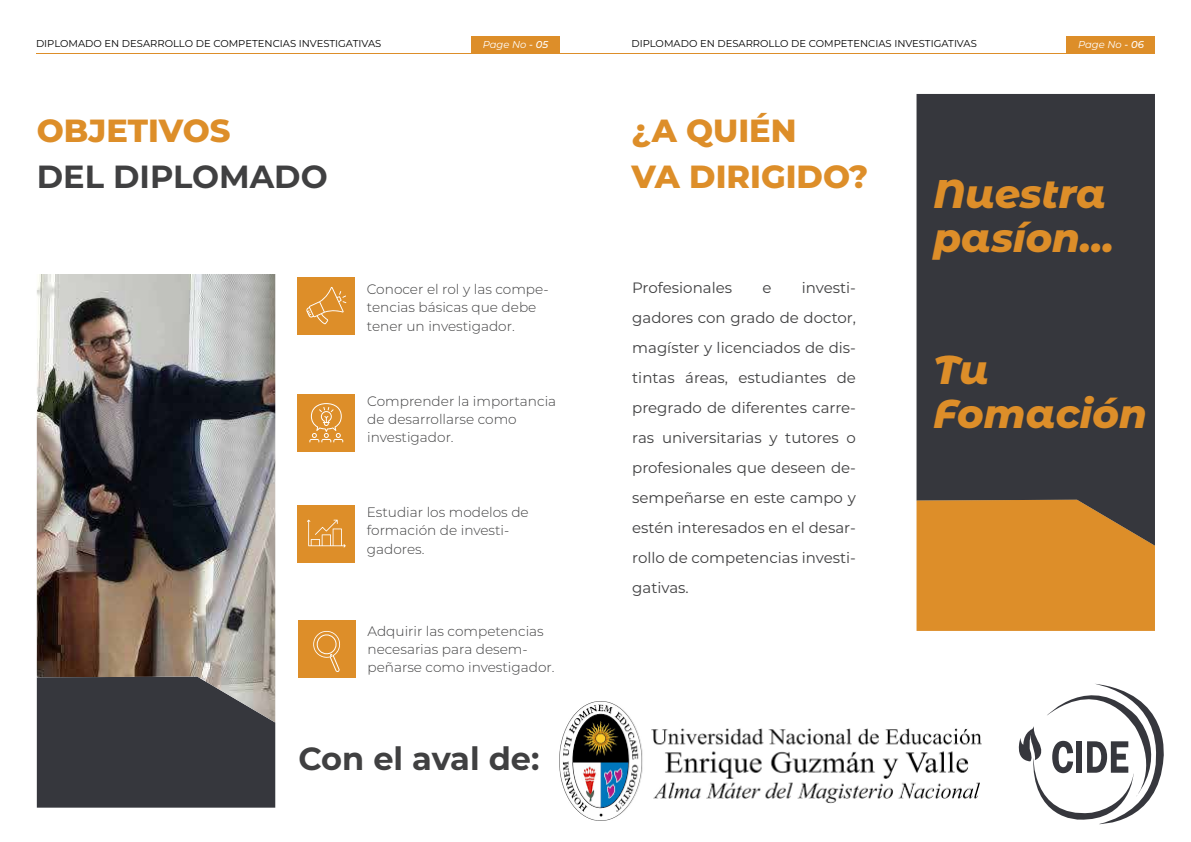
<style>
.page{position:relative;width:1191px;height:842px;background:#fff}
.page>*{position:absolute;margin:0;border:0;box-sizing:border-box;transform-origin:0 0}
.t1{font:italic 800 40px/44px "Montserrat Alternates";color:#dd8e29}
.t2{font:800 32px/46px "Montserrat";color:#dd8e29}
.t3{font:700 32px "Montserrat";color:#404041}
.t4{font:15px/30px "Montserrat";color:#404041;text-align:justify}
.t5{font:300 13.7px/18.2px "Montserrat";color:#404041}
.t6{font:10px "Montserrat";color:#000}
.t7{font:italic 10px "Montserrat";color:#fff}
.s1{font-weight:500}
</style>
<div class="page">
<div style="left:298px;top:277px;width:57px;height:57px;background:#dd8e29"></div>
<div style="left:298px;top:394px;width:57px;height:57px;background:#dd8e29"></div>
<div style="left:298px;top:505px;width:57px;height:57px;background:#dd8e29"></div>
<div style="left:37px;top:722px;width:238px;height:86px;background:#36373d"></div>
<hr style="left:36px;top:53px;width:1119px;height:1px;background:#dd8e29">
<div style="left:471px;top:36px;width:88px;height:18px;background:#dd8e29"></div>
<div style="left:1067px;top:36px;width:88px;height:18px;background:#dd8e29"></div>
<img style="left:37px;top:274px;width:238px;height:448px">
<div style="left:916px;top:546px;width:239px;height:85px;background:#dd8e29"></div>
<svg style="left:916px;top:94px;width:239px;height:452px;background:#443e3b"></svg>
<svg style="left:306px;top:287px;width:40px;height:37px"></svg>
<svg style="left:309px;top:403px;width:34px;height:39px"></svg>
<svg style="left:307px;top:520px;width:39px;height:27px"></svg>
<div style="left:298px;top:620px;width:57px;height:58px;background:#dd8e29"></div>
<svg style="left:313px;top:631px;width:27px;height:41px"></svg>
<img style="left:559px;top:702px;width:422px;height:119px">
<svg style="left:1018px;top:683px;width:145px;height:141px"></svg>
<p class="t6" style="left:36px;top:36px;width:347px">DIPLOMADO EN DESARROLLO DE COMPETENCIAS INVESTIGATIVAS</p>
<p class="t7" style="left:483px;top:37px;width:67px">Page No <span class="s1">- 05</span></p>
<p class="t6" style="left:631px;top:36px;width:347px">DIPLOMADO EN DESARROLLO DE COMPETENCIAS INVESTIGATIVAS</p>
<p class="t7" style="left:1078px;top:37px;width:67px">Page No <span class="s1">- 06</span></p>
<h2 class="t2" style="left:37px;top:106px;width:195px">OBJETIVOS</h2>
<h2 class="t3" style="left:37px;top:154px;width:292px">DEL DIPLOMADO</h2>
<p class="t5" style="left:367px;top:280px;width:183px">Conocer el rol y las compe&shy;tencias básicas que debe tener un investigador.</p>
<p class="t5" style="left:367px;top:391px;width:190px">Comprender la importancia de desarrollarse como investigador.</p>
<p class="t5" style="left:367px;top:503px;width:163px">Estudiar los modelos de formación de investi&shy;gadores.</p>
<p class="t5" style="left:367px;top:621px;width:189px">Adquirir las competencias necesarias para desem&shy;peñarse como investigador.</p>
<h2 class="t3" style="left:298px;top:736px;width:242px">Con el aval de:</h2>
<h2 class="t2" style="left:631px;top:106px;width:238px">¿A QUIÉN<br>VA DIRIGIDO?</h2>
<p class="t4" style="left:632px;top:273px;width:101px">Profesionales</p>
<p class="t4" style="left:762px;top:273px;width:11px">e</p>
<p class="t4" style="left:632px;top:273px;width:225px;text-indent:170px">investi&shy;gadores con grado de doctor, magíster y licenciados de dis&shy;tintas áreas, estudiantes de pregrado de diferentes carre&shy;ras universitarias y tutores o profesionales que deseen de&shy;sempeñarse en este campo y estén interesados en el desar&shy;rollo de competencias investi&shy;gativas.</p>
<h1 class="t1" style="left:933px;top:169px;width:182px">Nuestra pasíon...</h1>
<h1 class="t1" style="left:933px;top:345px;width:215px">Tu<br>Fomación</h1>
</div>
